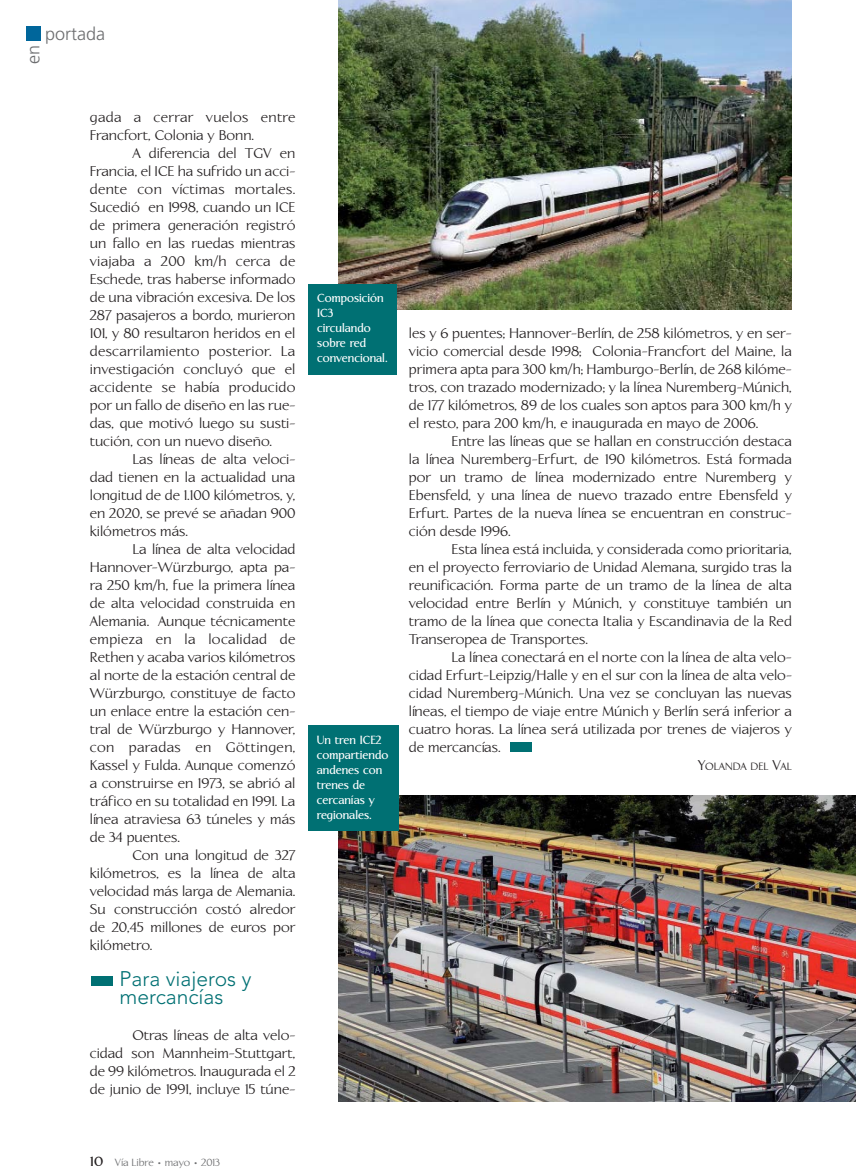
<style>
.page{position:relative;width:857px;height:1175px;background:#fff}
.page>*{position:absolute;margin:0;border:0;box-sizing:border-box;transform-origin:0 0}
.t1{font:300 21px/18px "Avenir LT";color:#007073}
.t2{font:300 18px "Frutiger LT";color:#6d6e70}
.t3{font:14.25px/18px "Linotype Aperto";color:#231f20;text-align:justify}
.t4{font:14.25px "Linotype Aperto";letter-spacing:.025em;color:#231f20}
.t5{font:14.25px "Linotype Aperto";letter-spacing:.02em;color:#231f20}
.t6{font:700 12px/15px "Linotype Aperto";color:#fff;scale:.9 1}
.t7{font:10.65px "Linotype Aperto";color:#231f20}
.t8{font:10.5px "Linotype Aperto";color:#6d6e70}
.s1{font-size:14.25px}
.s2{font-weight:700;font-size:13.5px;color:#231f20}
</style>
<div class="page">
<div style="left:26px;top:26px;width:15px;height:15px;background:#00669b"></div>
<div style="left:91px;top:976px;width:22px;height:10px;background:#007073"></div>
<div style="left:510px;top:742px;width:21px;height:10px;background:#007073"></div>
<img style="left:338px;top:0;width:453px;height:309px">
<img style="left:338px;top:795px;width:517px;height:306px">
<div style="left:308px;top:284px;width:88px;height:91px;background:#007073"></div>
<div style="left:308px;top:725px;width:90px;height:106px;background:#007073"></div>
<p class="t2" style="left:45px;top:25px;width:62px">portada</p>
<p class="t2" style="left:25px;top:64px;width:21px;rotate:-90deg">en</p>
<p class="t4" style="left:90px;top:111px;width:207px">gada a cerrar vuelos entre</p>
<p class="t3" style="left:90px;top:127px;width:166px">Francfort, Colonia y Bonn.</p>
<p class="t3" style="left:132px;top:145px;width:165px">A diferencia del TGV en</p>
<p class="t3" style="left:90px;top:163px;width:207px">Francia, el ICE ha sufrido un acci-</p>
<p class="t4" style="left:90px;top:183px;width:207px">dente con víctimas mortales.</p>
<p class="t3" style="left:90px;top:199px;width:207px">Sucedió en 1998, cuando un ICE</p>
<p class="t3" style="left:90px;top:217px;width:207px">de primera generación registró</p>
<p class="t3" style="left:90px;top:235px;width:207px">un fallo en las ruedas mientras</p>
<p class="t5" style="left:90px;top:255px;width:207px">viajaba a 200 km/h cerca de</p>
<p class="t3" style="left:90px;top:271px;width:207px">Eschede, tras haberse informado</p>
<p class="t3" style="left:90px;top:289px;width:207px">de una vibración excesiva. De los</p>
<p class="t3" style="left:90px;top:307px;width:207px">287 pasajeros a bordo, murieron</p>
<p class="t3" style="left:90px;top:325px;width:207px">101, y 80 resultaron heridos en el</p>
<p class="t5" style="left:90px;top:345px;width:207px">descarrilamiento posterior. La</p>
<p class="t3" style="left:90px;top:361px;width:207px">investigación concluyó que el</p>
<p class="t5" style="left:90px;top:381px;width:207px">accidente se había producido</p>
<p class="t3" style="left:90px;top:397px;width:207px">por un fallo de diseño en las rue-</p>
<p class="t3" style="left:90px;top:415px;width:207px">das, que motivó luego su susti-</p>
<p class="t3" style="left:90px;top:433px;width:184px">tución, con un nuevo diseño.</p>
<p class="t3" style="left:132px;top:451px;width:165px">Las líneas de alta veloci-</p>
<p class="t3" style="left:90px;top:469px;width:207px">dad tienen en la actualidad una</p>
<p class="t3" style="left:90px;top:487px;width:207px">longitud de de 1.100 kilómetros, y,</p>
<p class="t3" style="left:90px;top:505px;width:207px">en 2020, se prevé se añadan 900</p>
<p class="t3" style="left:90px;top:523px;width:100px">kilómetros más.</p>
<p class="t3" style="left:132px;top:541px;width:165px">La línea de alta velocidad</p>
<p class="t3" style="left:90px;top:559px;width:207px">Hannover-Würzburgo, apta pa -</p>
<p class="t3" style="left:90px;top:577px;width:207px">ra 250 km/h, fue la primera línea</p>
<p class="t3" style="left:90px;top:595px;width:207px">de alta velocidad construida en</p>
<p class="t3" style="left:90px;top:613px;width:207px">Alemania. Aunque técnicamente</p>
<p class="t4" style="left:90px;top:633px;width:207px">empieza en la localidad de</p>
<p class="t3" style="left:90px;top:649px;width:207px">Rethen y acaba varios kilómetros</p>
<p class="t3" style="left:90px;top:667px;width:207px">al norte de la estación central de</p>
<p class="t3" style="left:90px;top:685px;width:207px">Würzburgo, constituye de facto</p>
<p class="t3" style="left:90px;top:703px;width:207px">un enlace entre la estación cen-</p>
<p class="t3" style="left:90px;top:721px;width:207px">tral de Würzburgo y Hannover,</p>
<p class="t4" style="left:90px;top:741px;width:207px">con paradas en Göttingen,</p>
<p class="t3" style="left:90px;top:757px;width:207px">Kassel y Fulda. Aunque comenzó</p>
<p class="t3" style="left:90px;top:775px;width:207px">a construirse en 1973, se abrió al</p>
<p class="t3" style="left:90px;top:793px;width:207px">tráfico en su totalidad en 1991. La</p>
<p class="t3" style="left:90px;top:811px;width:207px">línea atraviesa 63 túneles y más</p>
<p class="t3" style="left:90px;top:829px;width:92px">de 34 puentes.</p>
<p class="t3" style="left:132px;top:847px;width:165px">Con una longitud de 327</p>
<p class="t3" style="left:90px;top:865px;width:207px">kilómetros, es la línea de alta</p>
<p class="t3" style="left:90px;top:883px;width:207px">velocidad más larga de Alemania.</p>
<p class="t3" style="left:90px;top:901px;width:207px">Su construcción costó alredor</p>
<p class="t3" style="left:90px;top:919px;width:207px">de 20,45 millones de euros por</p>
<p class="t3" style="left:90px;top:937px;width:64px">kilómetro.</p>
<p class="t1" style="left:119px;top:971px;width:133px">Para viajeros y mercancías</p>
<p class="t3" style="left:90px;top:1027px;width:207px;text-indent:43px">Otras líneas de alta velo&shy;cidad son Mannheim-Stuttgart, de 99 kilómetros. Inaugurada el 2 de junio de 1991, incluye 15 túne-</p>
<p class="t6" style="left:317px;top:292px;width:80px">Composición<br>IC3 circulando sobre red convencional.</p>
<p class="t6" style="left:317px;top:733px;width:81px">Un tren ICE2 compartiendo andenes con trenes de cercanías y regionales.</p>
<p class="t3" style="left:409px;top:325px;width:384px">les y 6 puentes; Hannover-Berlín, de 258 kilómetros, y en ser-</p>
<p class="t3" style="left:409px;top:343px;width:384px">vicio comercial desde 1998; Colonia-Francfort del Maine, la</p>
<p class="t3" style="left:409px;top:361px;width:384px">primera apta para 300 km/h; Hamburgo-Berlín, de 268 kilóme-</p>
<p class="t3" style="left:409px;top:379px;width:384px">tros, con trazado modernizado; y la línea Nuremberg-Múnich,</p>
<p class="t3" style="left:409px;top:397px;width:384px">de 177 kilómetros, 89 de los cuales son aptos para 300 km/h y</p>
<p class="t3" style="left:409px;top:415px;width:351px">el resto, para 200 km/h, e inaugurada en mayo de 2006.</p>
<p class="t3" style="left:451px;top:433px;width:342px">Entre las líneas que se hallan en construcción destaca</p>
<p class="t3" style="left:409px;top:451px;width:384px">la línea Nuremberg-Erfurt, de 190 kilómetros. Está formada</p>
<p class="t3" style="left:409px;top:469px;width:384px">por un tramo de línea modernizado entre Nuremberg y</p>
<p class="t3" style="left:409px;top:487px;width:384px">Ebensfeld, y una línea de nuevo trazado entre Ebensfeld y</p>
<p class="t3" style="left:409px;top:505px;width:384px">Erfurt. Partes de la nueva línea se encuentran en construc-</p>
<p class="t3" style="left:409px;top:523px;width:103px">ción desde 1996.</p>
<p class="t3" style="left:451px;top:541px;width:342px">Esta línea está incluida, y considerada como prioritaria,</p>
<p class="t3" style="left:409px;top:559px;width:384px">en el proyecto ferroviario de Uni dad Alemana, surgido tras la</p>
<p class="t3" style="left:409px;top:577px;width:384px">reunificación. Forma parte de un tramo de la línea de alta</p>
<p class="t3" style="left:409px;top:595px;width:384px">velocidad entre Berlín y Múnich, y constituye también un</p>
<p class="t3" style="left:409px;top:613px;width:384px">tramo de la línea que conecta Italia y Escandinavia de la Red</p>
<p class="t3" style="left:409px;top:631px;width:181px">Trans eropea de Transportes.</p>
<p class="t3" style="left:451px;top:649px;width:342px">La línea conectará en el norte con la línea de alta velo-</p>
<p class="t3" style="left:409px;top:667px;width:384px">cidad Erfurt-Leipzig/Halle y en el sur con la línea de alta velo-</p>
<p class="t3" style="left:409px;top:685px;width:384px">cidad Nuremberg-Múnich. Una vez se concluyan las nuevas</p>
<p class="t3" style="left:409px;top:703px;width:384px">líneas, el tiempo de viaje entre Múnich y Berlín será inferior a</p>
<p class="t3" style="left:409px;top:721px;width:384px">cuatro horas. La línea será utilizada por trenes de viajeros y</p>
<p class="t3" style="left:409px;top:739px;width:93px">de mercan cías.</p>
<p class="t7" style="left:698px;top:762px;width:95px"><span class="s1">Y</span>OLANDA DEL <span class="s1">V</span>AL</p>
<p class="t8" style="left:90px;top:1157px;width:132px"><span class="s2">10</span> Vía Libre • mayo • 2013</p>
</div>
